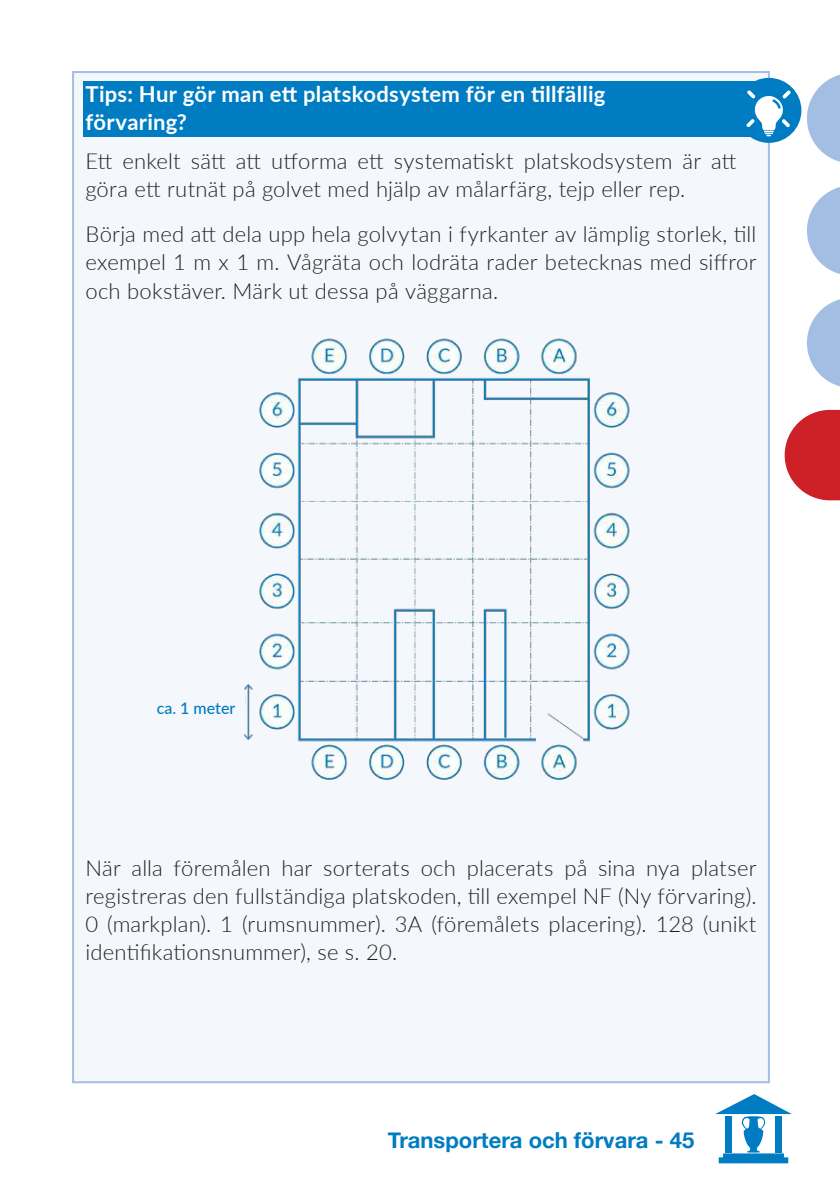
<style>
.page{position:relative;width:840px;height:1191px;background:#fff}
.page>*{position:absolute;margin:0;border:0;box-sizing:border-box;transform-origin:0 0}
.t1{font:300 22px/28px "Lato";letter-spacing:.01em;color:#231f20;text-align:justify}
.t2{font:700 22px/28px "Lato";letter-spacing:.015em;color:#fff}
.t3{font:700 22px "Helvetica Neue";color:#007cc2}
.t4{font:500 16px "Lato";color:#007cc2}
</style>
<div class="page">
<svg style="left:807px;top:299px;width:32px;height:87px"></svg>
<svg style="left:807px;top:187px;width:32px;height:87px"></svg>
<svg style="left:807px;top:75px;width:32px;height:87px"></svg>
<svg style="left:784px;top:410px;width:55px;height:90px"></svg>
<svg style="left:715px;top:1094px;width:76px;height:69px"></svg>
<div style="left:73px;top:72px;width:695px;height:1010px;background:#f4f7fc"></div>
<div style="left:83px;top:82px;width:676px;height:55px;background:#007cc2"></div>
<img style="left:244px;top:338px;width:386px;height:442px">
<div style="left:736px;top:78px;width:65px;height:65px;background:#007cc2;border-radius:50%"></div>
<svg style="left:746px;top:90px;width:44px;height:46px"></svg>
<div style="left:147px;top:693px;width:98px;height:29px;background:#f4f7fc"></div>
<p class="t2" style="left:85px;top:79px;width:521px">Tips: Hur gör man ett platskodsystem för en tillfällig förvaring?</p>
<p class="t1" style="left:85px;top:147px;width:652px">Ett enkelt sätt att utforma ett systematiskt platskodsystem är att göra ett rutnät på golvet med hjälp av målarfärg, tejp eller rep.</p>
<p class="t1" style="left:85px;top:220px;width:672px">Börja med att dela upp hela golvytan i fyrkanter av lämplig storlek, till exempel 1 m x 1 m. Vågräta och lodräta rader betecknas med siffror och bokstäver. Märk ut dessa på väggarna.</p>
<p class="t4" style="left:157px;top:697px;width:80px">ca. 1 meter</p>
<p class="t1" style="left:85px;top:853px;width:672px">När alla föremålen har sorterats och placerats på sina nya platser registreras den fullständiga platskoden, till exempel NF (Ny förvaring).<br>0 (markplan). 1 (rumsnummer). 3A (föremålets placering). 128 (unikt identifikationsnummer), se s. 20.</p>
<p class="t3" style="left:388px;top:1127px;width:308px">Transportera och förvara - 45</p>
</div>
